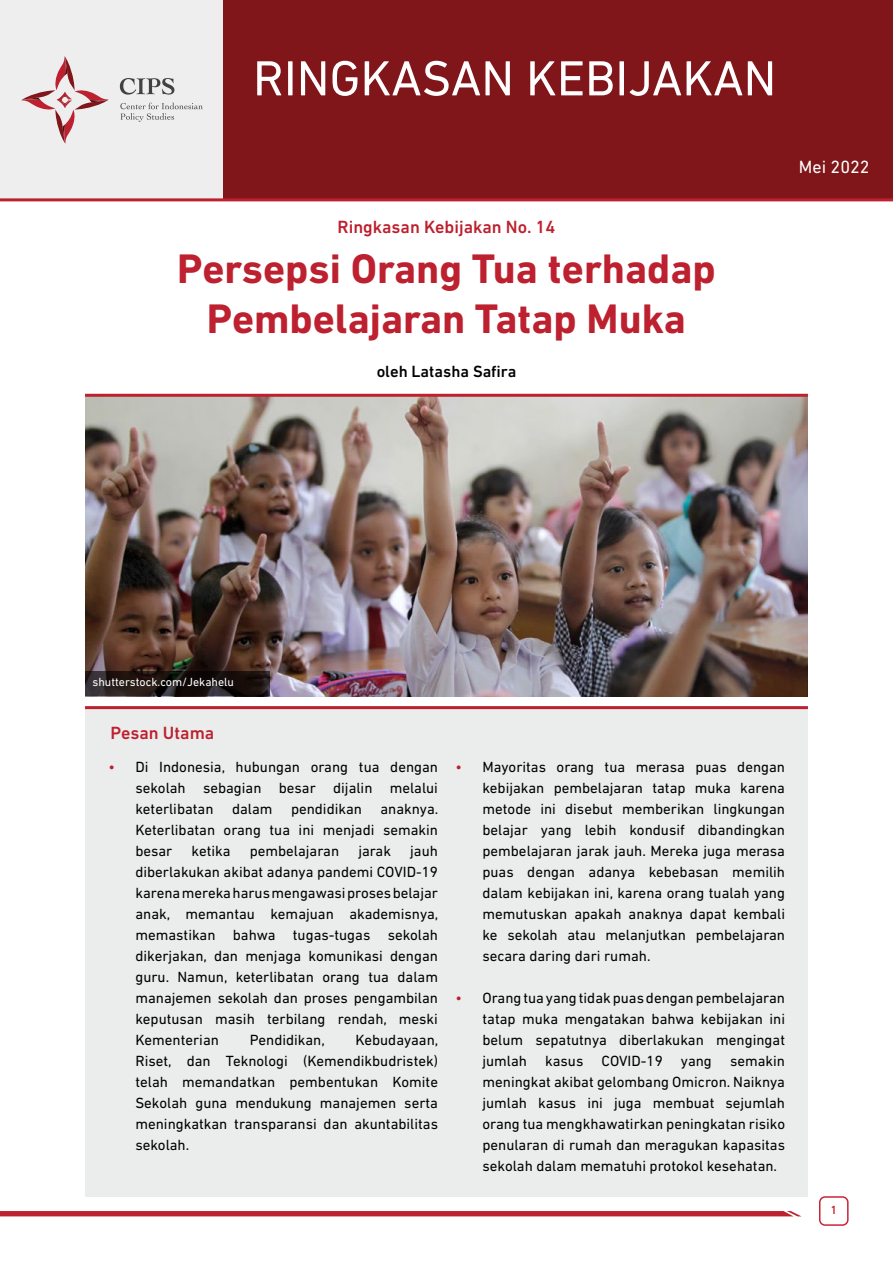
<style>
.page{position:relative;width:893px;height:1263px;background:#fff}
.page>*{position:absolute;margin:0;border:0;box-sizing:border-box;transform-origin:0 0}
.t1{font:50.1px "DIN Next LT Pro";color:#fff}
.t2{font:700 42px/50.4px "DIN Next LT Pro";color:#bd202e;text-align:center}
.t3{font:500 18px "DIN Next LT Pro";color:#bd202e}
.t4{font:18px "DIN Next LT Pro";color:#fff}
.t5{font:500 16.5px "DIN Next LT Pro";color:#000}
.t6{font:15px/21px "DIN Next LT Pro";color:#000;text-align:justify}
.t7{font:12px "DIN Next LT Pro";color:#fff}
.t8{font:500 12px "DIN Next LT Pro";color:#ca2433}
.s1{color:#bd202e}
</style>
<div class="page">
<div style="left:819px;top:1196px;width:30px;height:30px;border:2px solid #ca2433;border-radius:5px"></div>
<div style="left:0;top:1211px;width:801px;height:5px;background:#bd202e"></div>
<img style="left:85px;top:397px;width:723px;height:299px">
<div style="left:0;top:0;width:223px;height:198px;background:#eeeeef"></div>
<div style="left:223px;top:0;width:670px;height:200px;background:#81161a"></div>
<svg style="left:120px;top:78px;width:54px;height:17px"></svg>
<svg style="left:120px;top:103px;width:83px;height:19px"></svg>
<svg style="left:21px;top:56px;width:88px;height:88px"></svg>
<hr style="left:85px;top:394px;width:723px;height:3px;background:#bd202e">
<hr style="left:0;top:198px;width:893px;height:3px;background:#bd202e">
<svg style="left:85px;top:671px;width:184px;height:25px;background:#1f1716"></svg>
<div style="left:85px;top:709px;width:723px;height:487px;background:#ebecec"></div>
<hr style="left:85px;top:706px;width:723px;height:3px;background:#bd202e">
<h1 class="t1" style="left:253px;top:58px;width:525px">RINGKASAN KEBIJAKAN</h1>
<p class="t3" style="left:338px;top:220px;width:219px">Ringkasan Kebijakan No. 14</p>
<h2 class="t2" style="left:177px;top:246px;width:540px">Persepsi Orang Tua terhadap<br>Pembelajaran Tatap Muka</h2>
<p class="t5" style="left:377px;top:365px;width:141px">oleh Latasha Safira</p>
<p class="t4" style="left:799px;top:160px;width:72px">Mei 2022</p>
<p class="t7" style="left:92px;top:677px;width:143px">shutterstock.com/Jekahelu</p>
<p class="t3" style="left:110px;top:727px;width:105px">Pesan Utama</p>
<p class="t6" style="left:135px;top:757px;width:304px;text-indent:-27px"><span class="s1">•</span> Di Indonesia, hubungan orang tua dengan sekolah sebagian besar dijalin melalui keterlibatan dalam pendidikan anaknya.<br>Keterlibatan orang tua ini menjadi semakin besar</p>
<p class="t6" style="left:135px;top:841px;width:304px;text-indent:275px">jauh diberlakukan akibat adanya pandemi COVID-19 karena mereka harus mengawasi proses belajar anak, memantau kemajuan akademisnya, memastikan bahwa tugas-tugas sekolah dikerjakan, dan menjaga komunikasi dengan guru. Namun, keterlibatan orang tua dalam manajemen sekolah dan proses pengambilan keputusan masih terbilang rendah, meski Kementerian</p>
<p class="t6" style="left:192px;top:841px;width:40px">ketika</p>
<p class="t6" style="left:250px;top:841px;width:91px">pembelajaran</p>
<p class="t6" style="left:358px;top:841px;width:34px">jarak</p>
<p class="t6" style="left:135px;top:1030px;width:304px;text-indent:220px">Kebudayaan, Riset, dan Teknologi (Kemendikbudristek) telah memandatkan pembentukan Komite Sekolah guna mendukung manajemen serta meningkatkan transparansi dan akuntabilitas sekolah.</p>
<p class="t6" style="left:250px;top:1030px;width:77px">Pendidikan,</p>
<p class="t6" style="left:482px;top:757px;width:304px;text-indent:-27px"><span class="s1">•</span> Mayoritas orang tua merasa puas dengan kebijakan pembelajaran tatap muka karena metode ini disebut memberikan lingkungan belajar yang lebih kondusif dibandingkan pembelajaran jarak jauh. Mereka juga merasa puas dengan adanya kebebasan memilih dalam kebijakan ini, karena orang tualah yang memutuskan apakah anaknya dapat kembali ke sekolah atau melanjutkan pembelajaran secara daring dari rumah.</p>
<p class="t6" style="left:482px;top:988px;width:304px;text-indent:-27px"><span class="s1">•</span> Orang tua yang tidak puas dengan pembelajaran tatap muka mengatakan bahwa kebijakan ini belum sepatutnya diberlakukan mengingat jumlah kasus COVID-19 yang semakin meningkat akibat gelombang Omicron. Naiknya jumlah kasus ini juga membuat sejumlah orang tua mengkhawatirkan peningkatan risiko penularan di rumah dan meragukan kapasitas sekolah dalam mematuhi protokol kesehatan.</p>
<p class="t8" style="left:830px;top:1205px;width:8px">1</p>
</div>
